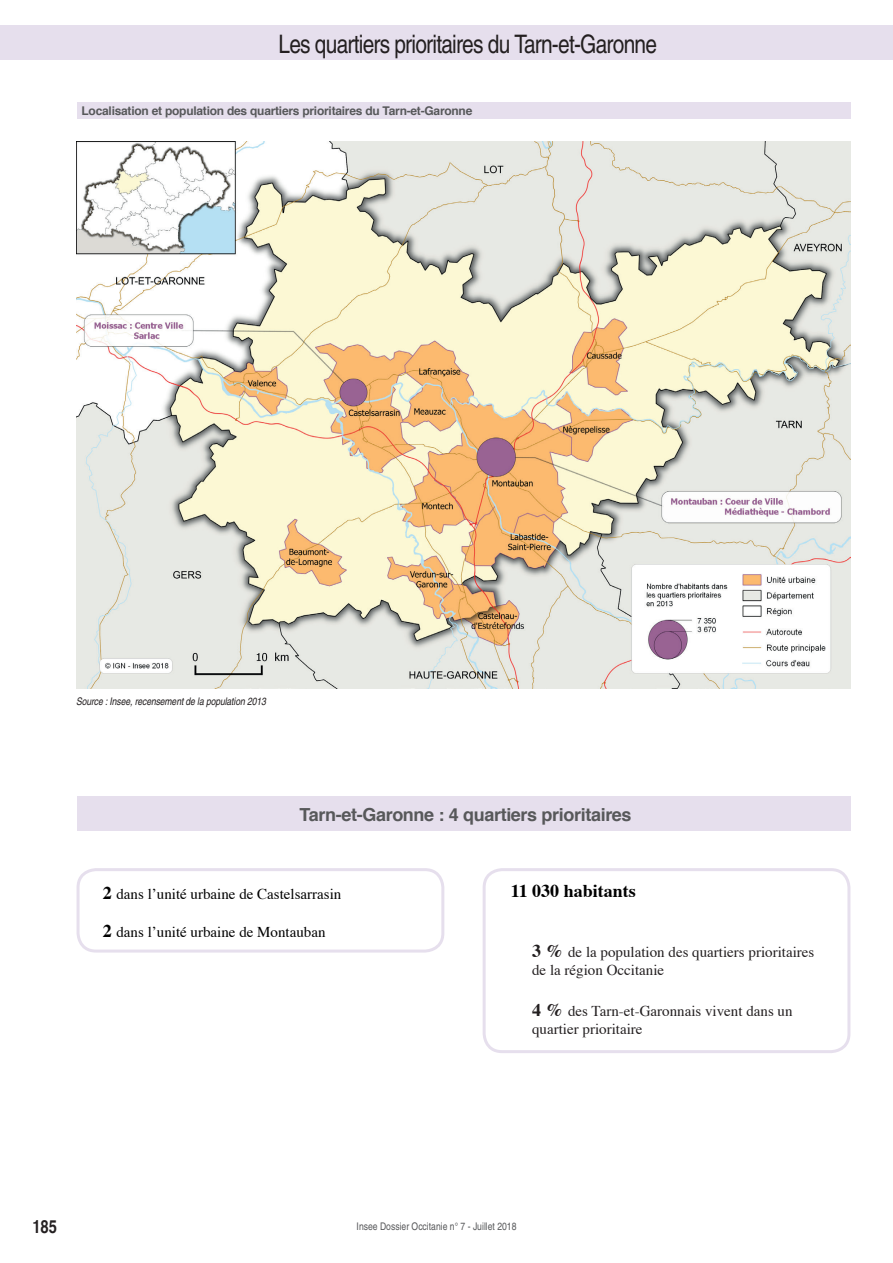
<style>
.page{position:relative;width:893px;height:1263px;background:#fff}
.page>*{position:absolute;margin:0;border:0;box-sizing:border-box;transform-origin:0 0}
.t1{font:condensed 25.5px "Helvetica";letter-spacing:-.03em;color:#231f20}
.t2{font:700 18px "Helvetica";letter-spacing:-.02em;color:#57585a}
.t3{font:700 18px "Times";color:#000}
.t4{font:700 condensed 18px "Helvetica";color:#231f20}
.t5{font:15px/18px "Times";color:#231f20}
.t6{font:15px "Times";color:#000}
.t7{font:700 12px "Helvetica";letter-spacing:-.02em;color:#57585a}
.t8{font:italic condensed 10.5px "Helvetica";letter-spacing:-.01em;color:#231f20}
.t9{font:condensed 10.5px "Helvetica";color:#57585a}
.s1{font-weight:700;font-size:18px}
</style>
<div class="page">
<div style="left:0;top:26px;width:893px;height:34px;background:#e6dfed"></div>
<div style="left:77px;top:797px;width:773px;height:34px;background:#e6dfed"></div>
<div style="left:77px;top:102px;width:773px;height:17px;background:#e6dfed"></div>
<img style="left:77px;top:141px;width:773px;height:548px">
<div style="left:77px;top:868px;width:367px;height:84px;border:3px solid #e6dfed;border-radius:18px"></div>
<div style="left:483px;top:868px;width:367px;height:185px;border:3px solid #e6dfed;border-radius:18px"></div>
<h1 class="t1" style="left:278px;top:29px;width:380px">Les quartiers prioritaires du Tarn-et-Garonne</h1>
<p class="t7" style="left:82px;top:101px;width:392px">Localisation et population des quartiers prioritaires du Tarn-et-Garonne</p>
<p class="t8" style="left:76px;top:695px;width:191px">Source : Insee, recensement de la population 2013</p>
<p class="t2" style="left:300px;top:800px;width:333px">Tarn-et-Garonne : 4 quartiers prioritaires</p>
<p class="t6" style="left:103px;top:880px;width:240px"><span class="s1">2</span> dans l’unité urbaine de Castelsarrasin</p>
<p class="t6" style="left:103px;top:918px;width:224px"><span class="s1">2</span> dans l’unité urbaine de Montauban</p>
<p class="t3" style="left:511px;top:874px;width:127px">11 030 habitants</p>
<p class="t5" style="left:532px;top:941px;width:284px"><span class="s1">3 %</span> de la population des quartiers prioritaires de la région Occitanie</p>
<p class="t5" style="left:532px;top:1001px;width:262px"><span class="s1">4 %</span> des Tarn-et-Garonnais vivent dans un quartier prioritaire</p>
<p class="t4" style="left:32px;top:1216px;width:26px">185</p>
<p class="t9" style="left:357px;top:1221px;width:161px">Insee Dossier Occitanie n° 7 - Juillet 2018</p>
</div>
